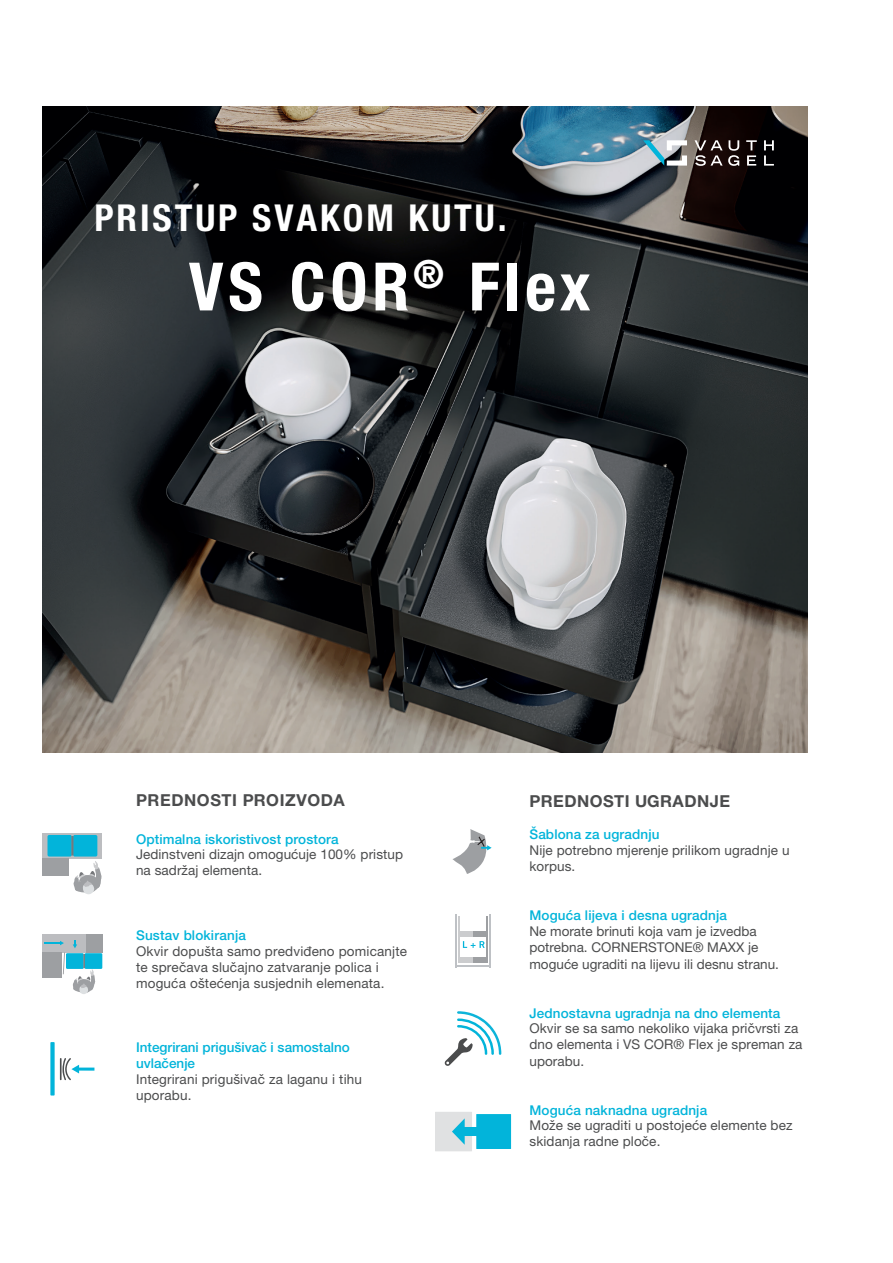
<style>
.page{position:relative;width:893px;height:1263px;background:#fff}
.page>*{position:absolute;margin:0;border:0;box-sizing:border-box;transform-origin:0 0}
.t1{font:700 condensed 66.75px "Helvetica Neue LT Pro";letter-spacing:.07em;color:#fff}
.t2{font:700 condensed 37.2px "Helvetica Neue LT Pro";letter-spacing:.075em;color:#fff}
.t3{font:700 16.5px "Helvetica Neue LT Pro";letter-spacing:.025em;color:#4b4c4d}
.t4{font:13.5px/16.5px "Helvetica Neue LT Pro";letter-spacing:.01em;color:#4b4c4d}
.t5{font:500 13.5px/15.8px "Helvetica Neue LT Pro";letter-spacing:.01em;color:#02b4da}
</style>
<div class="page">
<img style="left:43px;top:106px;width:765px;height:646px">
<svg style="left:60px;top:1058px;width:34px;height:22px"></svg>
<div style="left:50px;top:1042px;width:5px;height:53px;background:#02b4da"></div>
<div style="left:43px;top:934px;width:43px;height:18px;background:#bcbdc0"></div>
<div style="left:86px;top:934px;width:16px;height:18px;background:#9d9fa2"></div>
<div style="left:43px;top:952px;width:19px;height:26px;background:#9d9fa2"></div>
<svg style="left:63px;top:952px;width:2px;height:22px"></svg>
<svg style="left:73px;top:940px;width:4px;height:8px"></svg>
<svg style="left:44px;top:941px;width:20px;height:4px"></svg>
<div style="left:66px;top:953px;width:18px;height:16px;background:#02b4da"></div>
<div style="left:85px;top:953px;width:17px;height:16px;background:#02b4da"></div>
<svg style="left:73px;top:954px;width:22px;height:40px"></svg>
<svg style="left:43px;top:833px;width:59px;height:25px"></svg>
<div style="left:43px;top:858px;width:26px;height:18px;background:#9d9fa2"></div>
<div style="left:47px;top:835px;width:25px;height:21px;background:#02b4da;border-radius:2px"></div>
<div style="left:73px;top:835px;width:24px;height:21px;background:#02b4da;border-radius:2px"></div>
<svg style="left:71px;top:836px;width:2px;height:19px"></svg>
<svg style="left:73px;top:861px;width:29px;height:33px"></svg>
<svg style="left:435px;top:1112px;width:76px;height:39px;background:#73cde0"></svg>
<svg style="left:452px;top:829px;width:40px;height:45px"></svg>
<hr style="left:489px;top:914px;width:1px;height:53px;background:#bec1c5">
<hr style="left:456px;top:914px;width:1px;height:53px;background:#bec1c5">
<hr style="left:457px;top:965px;width:33px;height:2px;background:#bec1c5">
<hr style="left:459px;top:916px;width:1px;height:46px;background:#cbccce">
<div style="left:459px;top:931px;width:14px;height:5px;background:#cbccce"></div>
<div style="left:459px;top:957px;width:14px;height:5px;background:#cbccce"></div>
<hr style="left:486px;top:916px;width:2px;height:46px;background:#9d9fa2">
<div style="left:474px;top:931px;width:13px;height:5px;background:#9d9fa2"></div>
<div style="left:474px;top:957px;width:13px;height:5px;background:#9d9fa2"></div>
<svg style="left:463px;top:941px;width:22px;height:7px"></svg>
<svg style="left:445px;top:1011px;width:56px;height:55px"></svg>
<svg style="left:764px;top:140px;width:10px;height:26px"></svg>
<svg style="left:746px;top:140px;width:11px;height:26px"></svg>
<svg style="left:695px;top:140px;width:44px;height:26px"></svg>
<svg style="left:643px;top:140px;width:44px;height:26px"></svg>
<h2 class="t2" style="left:94px;top:196px;width:414px">PRISTUP SVAKOM KUTU.</h2>
<h1 class="t1" style="left:189px;top:246px;width:403px">VS COR<sup>®</sup> Flex</h1>
<p class="t3" style="left:136px;top:789px;width:210px">PREDNOSTI PROIZVODA</p>
<p class="t5" style="left:136px;top:831px;width:204px">Optimalna iskoristivost prostora</p>
<p class="t4" style="left:136px;top:846px;width:269px;line-height:16px">Jedinstveni dizajn omogućuje 100% pristup na sadržaj elementa.</p>
<p class="t5" style="left:136px;top:927px;width:111px">Sustav blokiranja</p>
<p class="t4" style="left:136px;top:942px;width:273px;line-height:16px">Okvir dopušta samo predviđeno pomicanjte te sprečava slučajno zatvaranje polica i moguća oštećenja susjednih elemenata.</p>
<p class="t5" style="left:136px;top:1039px;width:215px">Integrirani prigušivač i samostalno uvlačenje</p>
<p class="t4" style="left:136px;top:1071px;width:227px;line-height:15.8px">Integrirani prigušivač za laganu i tihu uporabu.</p>
<p class="t3" style="left:529px;top:790px;width:202px">PREDNOSTI UGRADNJE</p>
<p class="t5" style="left:529px;top:826px;width:131px">Šablona za ugradnju</p>
<p class="t4" style="left:529px;top:841px;width:262px;line-height:17px">Nije potrebno mjerenje prilikom ugradnje u korpus.</p>
<p class="t5" style="left:529px;top:907px;width:199px">Moguća lijeva i desna ugradnja</p>
<p class="t4" style="left:529px;top:922px;width:251px">Ne morate brinuti koja vam je izvedba potrebna. CORNERSTONE® MAXX je moguće ugraditi na lijevu ili desnu stranu.</p>
<p class="t5" style="left:529px;top:1005px;width:252px">Jednostavna ugradnja na dno elementa</p>
<p class="t4" style="left:529px;top:1019px;width:274px">Okvir se sa samo nekoliko vijaka pričvrsti za dno elementa i VS COR® Flex je spreman za uporabu.</p>
<p class="t5" style="left:529px;top:1102px;width:179px">Moguća naknadna ugradnja</p>
<p class="t4" style="left:529px;top:1117px;width:265px;line-height:16px">Može se ugraditi u postojeće elemente bez skidanja radne ploče.</p>
</div>
